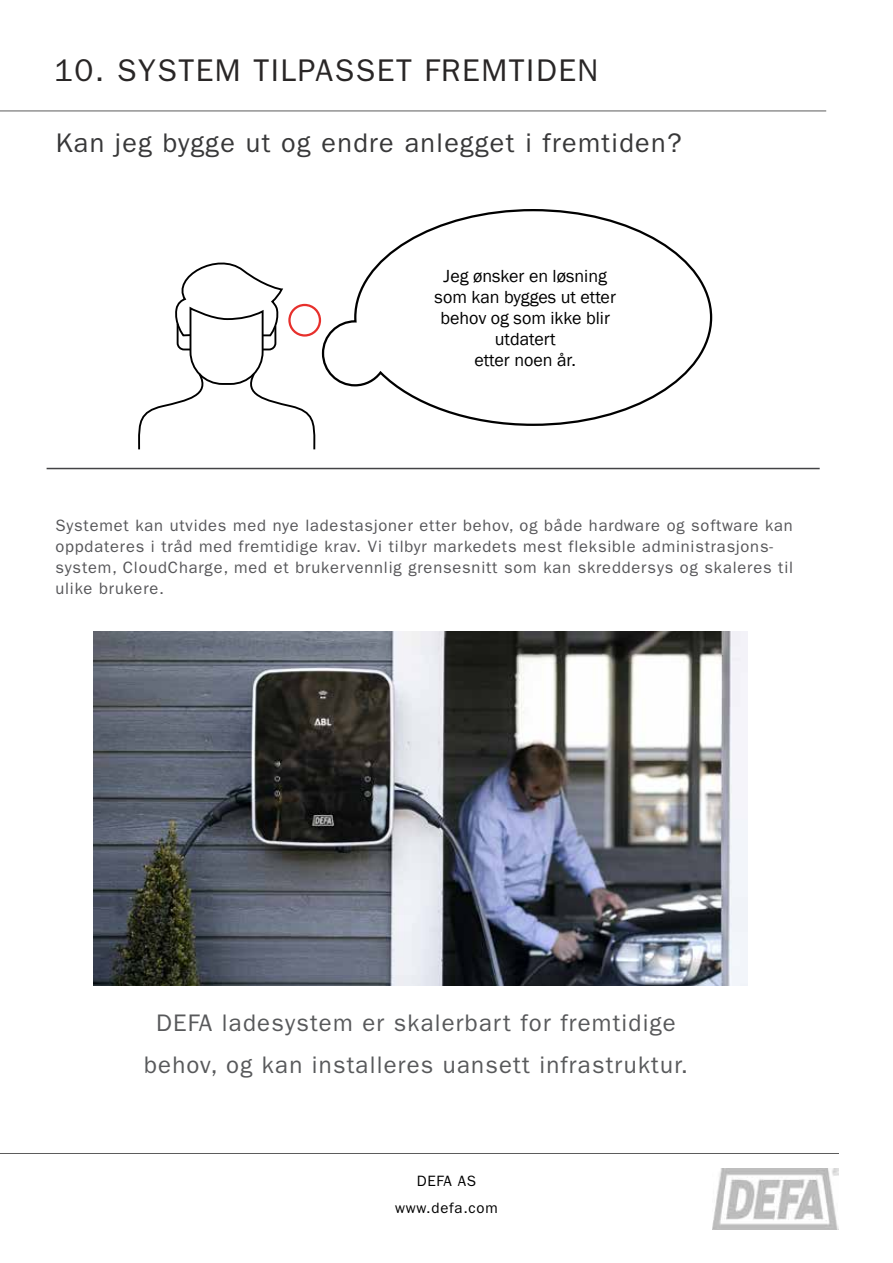
<style>
.page{position:relative;width:893px;height:1263px;background:#fff}
.page>*{position:absolute;margin:0;border:0;box-sizing:border-box;transform-origin:0 0}
.t1{font:31.5px "ITC Franklin Gothic Std";letter-spacing:.05em;color:#292626}
.t2{font:27px "ITC Franklin Gothic Std";letter-spacing:.05em;color:#383839}
.t3{font:24px/41.7px "ITC Franklin Gothic Std";letter-spacing:.05em;color:#58595b;text-align:center}
.t4{font:18px/21px "Franklin Gothic";color:#000;text-align:center}
.t5{font:16.5px/21px "ITC Franklin Gothic Std";letter-spacing:.05em;color:#565659}
.t6{font:15px/27px "ITC Franklin Gothic Std";letter-spacing:.05em;color:#000101;text-align:center}
</style>
<div class="page">
<img style="left:713px;top:1168px;width:126px;height:62px">
<hr style="left:0;top:1153px;width:839px;height:1px;background:#5c5c5c">
<hr style="left:0;top:111px;width:826px;height:1px;background:#5c5c5c">
<hr style="left:47px;top:468px;width:773px;height:1px;background:#434345">
<img style="left:94px;top:631px;width:653px;height:354px">
<svg style="left:138px;top:262px;width:178px;height:188px"></svg>
<div style="left:288px;top:304px;width:33px;height:33px;border:2px solid #e7302c;border-radius:50%"></div>
<svg style="left:321px;top:209px;width:392px;height:217px"></svg>
<h1 class="t1" style="left:54px;top:52px;width:546px">10. SYSTEM TILPASSET FREMTIDEN</h1>
<h2 class="t2" style="left:56px;top:127px;width:627px">Kan jeg bygge ut og endre anlegget i fremtiden?</h2>
<p class="t4" style="left:435px;top:267px;width:183px">Jeg ønsker en løsning som kan bygges ut etter behov og som ikke blir utdatert<br>etter noen år.</p>
<p class="t5" style="left:55px;top:515px;width:739px">Systemet kan utvides med nye ladestasjoner etter behov, og både hardware og software kan oppdateres i tråd med fremtidige krav. Vi tilbyr markedets mest fleksible administrasjons&shy;system, CloudCharge, med et brukervennlig grensesnitt som kan skreddersys og skaleres til ulike brukere.</p>
<h3 class="t3" style="left:144px;top:1002px;width:545px">DEFA ladesystem er skalerbart for fremtidige behov, og kan installeres uansett infrastruktur.</h3>
<p class="t6" style="left:395px;top:1167px;width:104px">DEFA AS www.defa.com</p>
</div>
